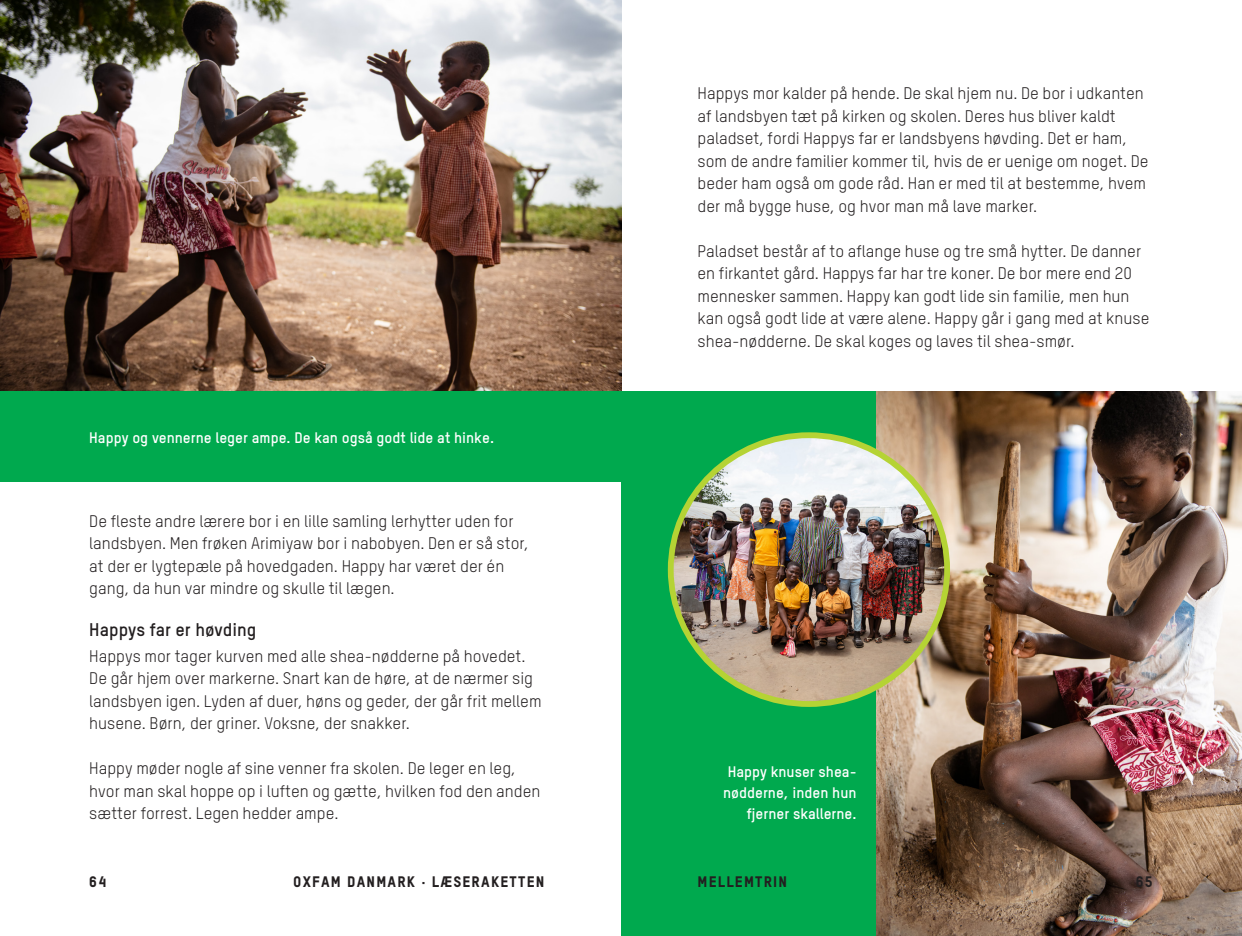
<style>
.page{position:relative;width:1242px;height:936px;background:#fff}
.page>*{position:absolute;margin:0;border:0;box-sizing:border-box;transform-origin:0 0}
.Mellemrubrik{font:700 18px "Oxfam TSTARPRO";color:#231f20}
.Brødtekst__uden_ordd{font:16.5px/22.5px "Oxfam TSTARPRO";color:#231f20}
.Billedtekster{font:700 15px/21px "Oxfam TSTARPRO";color:#fff;text-align:right}
.t1{font:15px "Oxfam TSTARPRO Headline";letter-spacing:.08em;color:#231f20}
</style>
<div class="page">
<div style="left:621px;top:392px;width:621px;height:543px;background:#00a94e"></div>
<img style="left:876px;top:392px;width:366px;height:543px">
<img style="left:0;top:0;width:621px;height:392px">
<div style="left:0;top:392px;width:621px;height:90px;background:#00a94e"></div>
<img style="left:671px;top:438px;width:276px;height:264px">
<div style="left:668px;top:432px;width:282px;height:275px;border:6px solid #b5d334;border-radius:50%"></div>
<p class="Billedtekster" style="left:89px;top:425px;width:406px">Happy og vennerne leger ampe. De kan også godt lide at hinke.</p>
<p class="Brødtekst__uden_ordd" style="left:89px;top:508px;width:441px">De fleste andre lærere bor i en lille samling lerhytter uden for landsbyen. Men frøken Arimiyaw bor i nabobyen. Den er så stor, at der er lygtepæle på hovedgaden. Happy har været der én gang, da hun var mindre og skulle til lægen.</p>
<p class="Mellemrubrik" style="left:89px;top:616px;width:169px">Happys far er høvding</p>
<p class="Brødtekst__uden_ordd" style="left:89px;top:643px;width:454px">Happys mor tager kurven med alle shea-nødderne på hovedet.<br>De går hjem over markerne. Snart kan de høre, at de nærmer sig landsbyen igen. Lyden af duer, høns og geder, der går frit mellem husene. Børn, der griner. Voksne, der snakker.</p>
<p class="Brødtekst__uden_ordd" style="left:89px;top:756px;width:453px">Happy møder nogle af sine venner fra skolen. De leger en leg, hvor man skal hoppe op i luften og gætte, hvilken fod den anden sætter forrest. Legen hedder ampe.</p>
<p class="Brødtekst__uden_ordd" style="left:697px;top:81px;width:452px">Happys mor kalder på hende. De skal hjem nu. De bor i udkanten af landsbyen tæt på kirken og skolen. Deres hus bliver kaldt paladset, fordi Happys far er landsbyens høvding. Det er ham, som de andre familier kommer til, hvis de er uenige om noget. De beder ham også om gode råd. Han er med til at bestemme, hvem der må bygge huse, og hvor man må lave marker.</p>
<p class="Brødtekst__uden_ordd" style="left:697px;top:238px;width:453px">Paladset består af to aflange huse og tre små hytter. De danner en firkantet gård. Happys far har tre koner. De bor mere end 20 mennesker sammen. Happy kan godt lide sin familie, men hun kan også godt lide at være alene. Happy går i gang med at knuse shea-nødderne. De skal koges og laves til shea-smør.</p>
<p class="Billedtekster" style="left:723px;top:760px;width:135px">Happy knuser shea&shy;nødderne, inden hun fjerner skallerne.</p>
<p class="t1" style="left:89px;top:870px;width:19px">64</p>
<p class="t1" style="left:293px;top:870px;width:253px">OXFAM DANMARK · LÆSERAKETTEN</p>
<p class="t1" style="left:697px;top:870px;width:91px">MELLEMTRIN</p>
<p class="t1" style="left:1135px;top:870px;width:18px">65</p>
</div>
